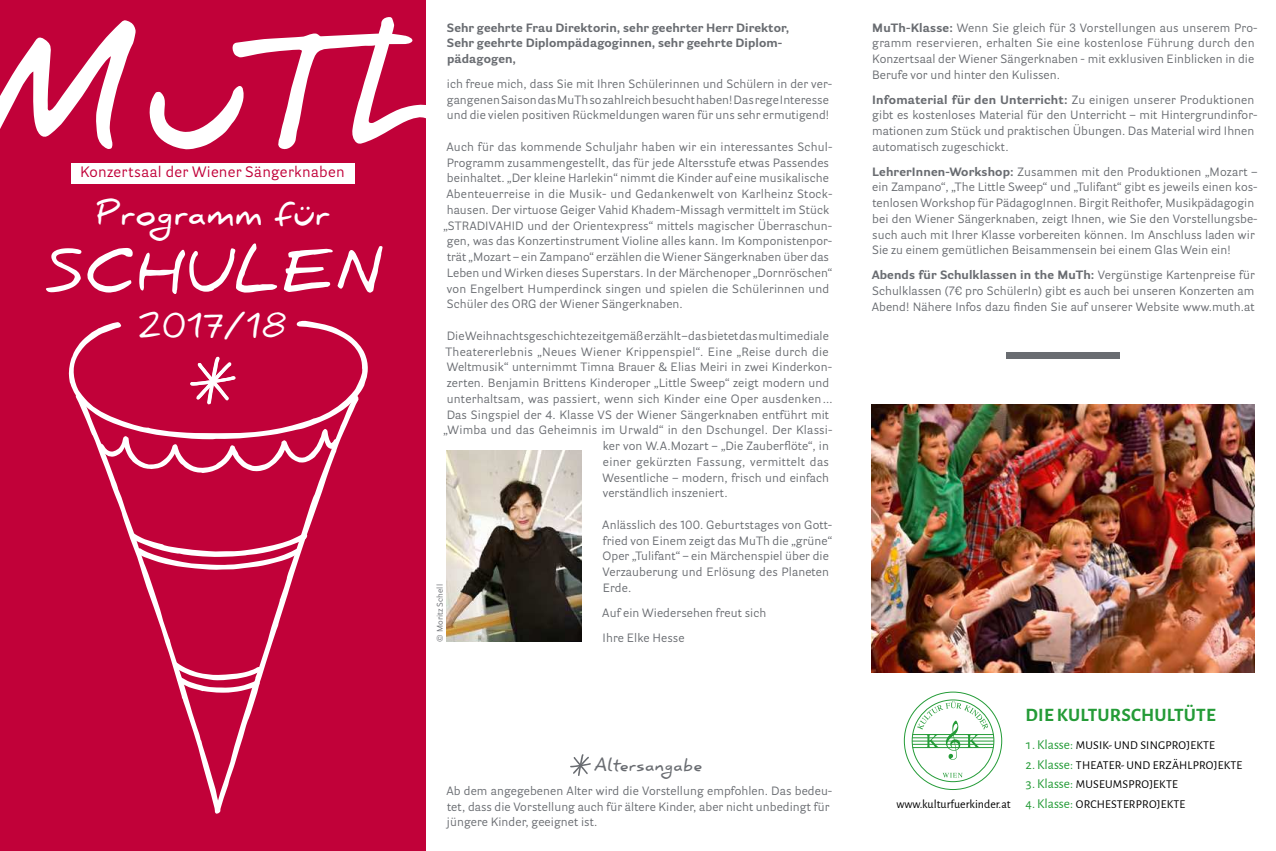
<style>
.page{position:relative;width:1276px;height:851px;background:#fff}
.page>*{position:absolute;margin:0;border:0;box-sizing:border-box;transform-origin:0 0}
.t1{font:63px "New Daniel";letter-spacing:.01em;color:#fff}
.t2{font:36px "New Daniel";color:#fff}
.t3{font:700 19.05px "Alegreya Sans";letter-spacing:.01em;color:#249b37}
.t4{font:18px "New Daniel";letter-spacing:.005em;color:#696c71}
.t5{font:15px "Parry Grotesque Pro";letter-spacing:.015em;color:#c10139}
.t6{font:12px/15.8px "Parry Grotesque Pro";letter-spacing:.005em;color:#696c71}
.t7{font:12px/19.5px "Alegreya Sans";letter-spacing:.015em;color:#000}
.t8{font:700 12px/15.8px "Parry Grotesque Pro";letter-spacing:.005em;color:#696c71}
.t9{font:12px "Parry Grotesque Pro";letter-spacing:.025em;color:#696c71}
.t10{font:8.25px "Parry Grotesque Pro";letter-spacing:.005em;color:#696c71}
.s1{font-weight:700}
.s2{font-size:13.5px;color:#249b37}
</style>
<div class="page">
<div style="left:0;top:0;width:425px;height:850px;background:#c10139"></div>
<svg style="left:107px;top:473px;width:113px;height:340px"></svg>
<svg style="left:215px;top:473px;width:113px;height:339px"></svg>
<svg style="left:130px;top:532px;width:178px;height:38px"></svg>
<svg style="left:173px;top:662px;width:89px;height:30px"></svg>
<svg style="left:0;top:20px;width:136px;height:129px"></svg>
<svg style="left:149px;top:17px;width:276px;height:133px"></svg>
<div style="left:71px;top:163px;width:283px;height:20px;background:#fff"></div>
<svg style="left:68px;top:320px;width:300px;height:153px"></svg>
<svg style="left:570px;top:754px;width:21px;height:21px"></svg>
<img style="left:446px;top:450px;width:135px;height:191px">
<div style="left:1006px;top:352px;width:114px;height:6px;background:#696c71"></div>
<img style="left:872px;top:404px;width:382px;height:268px">
<svg style="left:904px;top:691px;width:98px;height:98px"></svg>
<p class="t5" style="left:80px;top:166px;width:266px">Konzertsaal der Wiener Sängerknaben</p>
<h2 class="t2" style="left:96px;top:197px;width:235px">programm für</h2>
<h1 class="t1" style="left:43px;top:243px;width:341px">schuleN</h1>
<h2 class="t2" style="left:138px;top:309px;width:151px">2017/18</h2>
<p class="t8" style="left:447px;top:20px;width:344px">Sehr geehrte Frau Direktorin, sehr geehrter Herr Direktor,<br>Sehr geehrte Diplompädagoginnen, sehr geehrte Diplom&shy;pädagogen,</p>
<p class="t6" style="left:447px;top:76px;width:387px">ich freue mich, dass Sie mit Ihren Schülerinnen und Schülern in der ver&shy;gangenen Saison das MuTh so zahlreich besucht haben! Das rege Interesse und die vielen positiven Rückmeldungen waren für uns sehr ermutigend!</p>
<p class="t6" style="left:443px;top:139px;width:390px">Auch für das kommende Schuljahr haben wir ein interessantes Schul-Programm zusammengestellt, das für jede Altersstufe etwas Passendes beinhaltet. „Der kleine Harlekin“ nimmt die Kinder auf eine musikalische Abenteuerreise in die Musik- und Gedankenwelt von Karlheinz Stock&shy;hausen. Der virtuose Geiger Vahid Khadem-Missagh vermittelt im Stück „STRADIVAHID und der Orientexpress“ mittels magischer Überraschun&shy;gen, was das Konzertinstrument Violine alles kann. Im Komponistenpor&shy;trät „Mozart – ein Zampano“ erzählen die Wiener Sängerknaben über das Leben und Wirken dieses Superstars. In der Märchenoper „Dornröschen“ von Engelbert Humperdinck singen und spielen die Schülerinnen und Schüler des ORG der Wiener Sängerknaben.</p>
<p class="t6" style="left:447px;top:328px;width:384px">Die Weihnachtsgeschichte zeitgemäß erzählt – das bietet das multimediale</p>
<p class="t6" style="left:445px;top:343px;width:385px">Theatererlebnis „Neues Wiener Krippenspiel“. Eine „Reise durch die</p>
<p class="t6" style="left:447px;top:359px;width:387px">Weltmusik“ unternimmt Timna Brauer &amp; Elias Meiri in zwei Kinderkon-</p>
<p class="t6" style="left:447px;top:375px;width:384px">zerten. Benjamin Brittens Kinderoper „Little Sweep“ zeigt modern und</p>
<p class="t6" style="left:447px;top:391px;width:387px">unterhaltsam, was passiert, wenn sich Kinder eine Oper ausdenken …</p>
<p class="t6" style="left:447px;top:406px;width:384px">Das Singspiel der 4. Klasse VS der Wiener Sängerknaben entführt mit</p>
<p class="t6" style="left:443px;top:422px;width:390px">„Wimba und das Geheimnis im Urwald“ in den Dschungel. Der Klassi-</p>
<p class="t6" style="left:603px;top:438px;width:228px">ker von W.A.Mozart – „Die Zauberflöte“, in</p>
<p class="t9" style="left:603px;top:455px;width:228px">einer gekürzten Fassung, vermittelt das</p>
<p class="t6" style="left:602px;top:469px;width:228px">Wesentliche – modern, frisch und einfach</p>
<p class="t6" style="left:603px;top:485px;width:126px">verständlich inszeniert.</p>
<p class="t6" style="left:602px;top:517px;width:232px">Anlässlich des 100. Geburtstages von Gott&shy;fried von Einem zeigt das MuTh die „grüne“ Oper „Tulifant“ – ein Märchenspiel über die Verzauberung und Erlösung des Planeten Erde.</p>
<p class="t6" style="left:602px;top:604px;width:165px">Auf ein Wiedersehen freut sich</p>
<p class="t10" style="left:435px;top:641px;width:59px;rotate:-90deg">© Moritz Schell</p>
<p class="t6" style="left:602px;top:629px;width:83px">Ihre Elke Hesse</p>
<h3 class="t4" style="left:595px;top:757px;width:109px">Altersangabe</h3>
<p class="t6" style="left:446px;top:782px;width:387px">Ab dem angegebenen Alter wird die Vorstellung empfohlen. Das bedeu&shy;tet, dass die Vorstellung auch für ältere Kinder, aber nicht unbedingt für jüngere Kinder, geeignet ist.</p>
<p class="t6" style="left:872px;top:19px;width:387px"><span class="s1">MuTh-Klasse:</span> Wenn Sie gleich für 3 Vorstellungen aus unserem Pro&shy;gramm reservieren, erhalten Sie eine kostenlose Führung durch den Konzertsaal der Wiener Sängerknaben - mit exklusiven Einblicken in die Berufe vor und hinter den Kulissen.</p>
<p class="t6" style="left:872px;top:91px;width:387px"><span class="s1">Infomaterial für den Unterricht:</span> Zu einigen unserer Produktionen gibt es kostenloses Material für den Unterricht – mit Hintergrundinfor&shy;mationen zum Stück und praktischen Übungen. Das Material wird Ihnen automatisch zugeschickt.</p>
<p class="t6" style="left:872px;top:163px;width:387px"><span class="s1">LehrerInnen-Workshop:</span> Zusammen mit den Produktionen „Mozart – ein Zampano“, „The Little Sweep“ und „Tulifant“ gibt es jeweils einen kos&shy;tenlosen Workshop für PädagogInnen. Birgit Reithofer, Musikpädagogin bei den Wiener Sängerknaben, zeigt Ihnen, wie Sie den Vorstellungsbe&shy;such auch mit Ihrer Klasse vorbereiten können. Im Anschluss laden wir Sie zu einem gemütlichen Beisammensein bei einem Glas Wein ein!</p>
<p class="t6" style="left:871px;top:267px;width:385px;text-align:justify"><span class="s1">Abends für Schulklassen in the MuTh:</span> Vergünstige Kartenpreise für Schulklassen (7€ pro SchülerIn) gibt es auch bei unseren Konzerten am Abend! Nähere Infos dazu finden Sie auf unserer Website www.muth.at</p>
<h3 class="t3" style="left:1025px;top:703px;width:192px">DIE KULTURSCHULTÜTE</h3>
<p class="t7" style="left:1025px;top:734px;width:191px"><span class="s2">1. Klasse:</span> MUSIK- UND SINGPROJEKTE</p>
<p class="t7" style="left:1025px;top:754px;width:218px"><span class="s2">2. Klasse:</span> THEATER- UND ERZÄHLPROJEKTE</p>
<p class="t7" style="left:896px;top:773px;width:290px;text-indent:129px"><span class="s2">3. Klasse:</span> MUSEUMSPROJEKTE www.kulturfuerkinder.at <span class="s2">4. Klasse:</span> ORCHESTERPROJEKTE</p>
</div>
